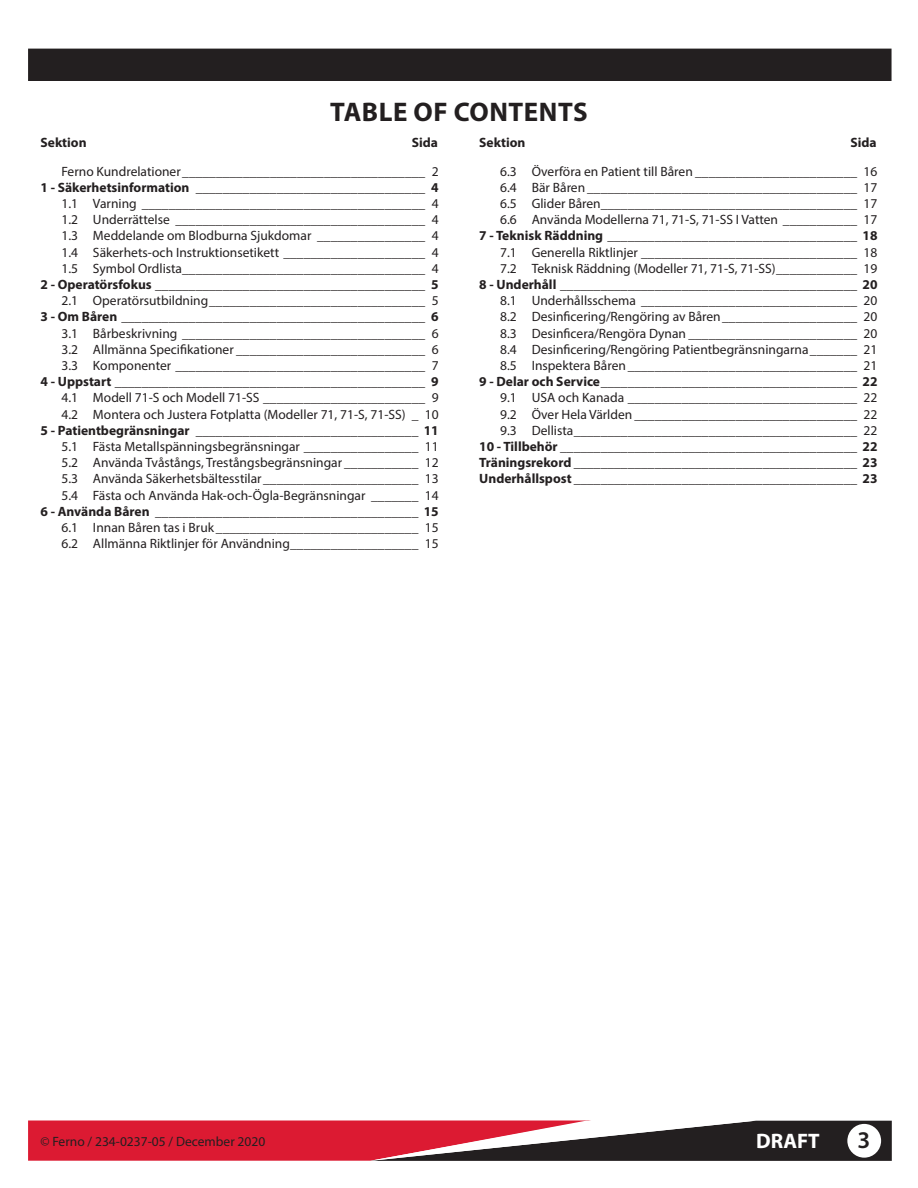
<style>
.page{position:relative;width:918px;height:1188px;background:#fff}
.page>*{position:absolute;margin:0;border:0;box-sizing:border-box;transform-origin:0 0}
.Body{font:700 27px "Myriad Pro";letter-spacing:.02em;color:#231f20}
.t1{font:600 24px "Myriad Pro";color:#231f20}
.t2{font:700 21px "Myriad Pro";color:#fff}
.t3{font:13.5px "Myriad Pro";color:#231f20}
.Body-2{font:700 13.5px "Myriad Pro";color:#231f20}
</style>
<div class="page">
<div style="left:29px;top:49px;width:862px;height:31px;background:#231f20"></div>
<div style="left:28px;top:49px;width:864px;height:32px;border:2px solid #231f20"></div>
<svg style="left:28px;top:1120px;width:864px;height:41px"></svg>
<div style="left:847px;top:1124px;width:34px;height:34px;background:#fff;border-radius:50%"></div>
<p class="Body" style="left:330px;top:95px;width:259px">TABLE OF CONTENTS</p>
<p class="Body-2" style="left:40px;top:134px;width:48px">Sektion</p>
<p class="Body-2" style="left:412px;top:134px;width:28px">Sida</p>
<p class="Body-2" style="left:479px;top:134px;width:48px">Sektion</p>
<p class="Body-2" style="left:851px;top:134px;width:28px">Sida</p>
<p class="t3" style="left:62px;top:163px;width:379px">Ferno Kundrelationer____________________________________ 2</p>
<p class="Body-2" style="left:40px;top:178px;width:400px">1 - Säkerhetsinformation __________________________________ 4</p>
<p class="t3" style="left:62px;top:195px;width:379px">1.1 Varning __________________________________________ 4</p>
<p class="t3" style="left:62px;top:211px;width:379px">1.2 Underrättelse _____________________________________ 4</p>
<p class="t3" style="left:62px;top:227px;width:379px">1.3 Meddelande om Blodburna Sjukdomar ________________ 4</p>
<p class="t3" style="left:62px;top:244px;width:379px">1.4 Säkerhets-och Instruktionsetikett _____________________ 4</p>
<p class="t3" style="left:62px;top:260px;width:379px">1.5 Symbol Ordlista____________________________________ 4</p>
<p class="Body-2" style="left:40px;top:276px;width:400px">2 - Operatörsfokus ________________________________________ 5</p>
<p class="t3" style="left:62px;top:292px;width:379px">2.1 Operatörsutbildning________________________________ 5</p>
<p class="Body-2" style="left:40px;top:308px;width:400px">3 - Om Båren _____________________________________________ 6</p>
<p class="t3" style="left:62px;top:325px;width:379px">3.1 Bårbeskrivning ____________________________________ 6</p>
<p class="t3" style="left:62px;top:341px;width:379px">3.2 Allmänna Specifikationer ____________________________ 6</p>
<p class="t3" style="left:62px;top:357px;width:379px">3.3 Komponenter _____________________________________ 7</p>
<p class="Body-2" style="left:40px;top:373px;width:400px">4 - Uppstart ______________________________________________ 9</p>
<p class="t3" style="left:62px;top:389px;width:379px">4.1 Modell 71-S och Modell 71-SS ________________________ 9</p>
<p class="t3" style="left:62px;top:406px;width:379px">4.2 Montera och Justera Fotplatta (Modeller 71, 71-S, 71-SS) _ 10</p>
<p class="Body-2" style="left:40px;top:421px;width:400px">5 - Patientbegränsningar _________________________________ 11</p>
<p class="t3" style="left:62px;top:438px;width:379px">5.1 Fästa Metallspänningsbegränsningar _________________ 11</p>
<p class="t3" style="left:62px;top:454px;width:379px">5.2 Använda Tvåstångs, Trestångsbegränsningar ___________ 12</p>
<p class="t3" style="left:62px;top:470px;width:379px">5.3 Använda Säkerhetsbältesstilar_______________________ 13</p>
<p class="t3" style="left:62px;top:487px;width:379px">5.4 Fästa och Använda Hak-och-Ögla-Begränsningar _______ 14</p>
<p class="Body-2" style="left:40px;top:502px;width:400px">6 - Använda Båren _______________________________________ 15</p>
<p class="t3" style="left:62px;top:519px;width:379px">6.1 Innan Båren tas i Bruk ______________________________ 15</p>
<p class="t3" style="left:62px;top:535px;width:379px">6.2 Allmänna Riktlinjer för Användning___________________ 15</p>
<p class="t3" style="left:500px;top:163px;width:379px">6.3 Överföra en Patient till Båren ________________________ 16</p>
<p class="t3" style="left:500px;top:179px;width:379px">6.4 Bär Båren ________________________________________ 17</p>
<p class="t3" style="left:500px;top:195px;width:379px">6.5 Glider Båren______________________________________ 17</p>
<p class="t3" style="left:500px;top:211px;width:379px">6.6 Använda Modellerna 71, 71-S, 71-SS I Vatten ___________ 17</p>
<p class="Body-2" style="left:479px;top:227px;width:400px">7 - Teknisk Räddning _____________________________________ 18</p>
<p class="t3" style="left:500px;top:244px;width:379px">7.1 Generella Riktlinjer ________________________________ 18</p>
<p class="t3" style="left:500px;top:260px;width:379px">7.2 Teknisk Räddning (Modeller 71, 71-S, 71-SS)____________ 19</p>
<p class="Body-2" style="left:479px;top:276px;width:400px">8 - Underhåll ____________________________________________ 20</p>
<p class="t3" style="left:500px;top:292px;width:379px">8.1 Underhållsschema ________________________________ 20</p>
<p class="t3" style="left:500px;top:308px;width:379px">8.2 Desinficering/Rengöring av Båren____________________ 20</p>
<p class="t3" style="left:500px;top:325px;width:379px">8.3 Desinficera/Rengöra Dynan _________________________ 20</p>
<p class="t3" style="left:500px;top:341px;width:379px">8.4 Desinficering/Rengöring Patientbegränsningarna_______ 21</p>
<p class="t3" style="left:500px;top:357px;width:379px">8.5 Inspektera Båren__________________________________ 21</p>
<p class="Body-2" style="left:479px;top:373px;width:400px">9 - Delar och Service______________________________________ 22</p>
<p class="t3" style="left:500px;top:389px;width:379px">9.1 USA och Kanada __________________________________ 22</p>
<p class="t3" style="left:500px;top:406px;width:379px">9.2 Över Hela Världen _________________________________ 22</p>
<p class="t3" style="left:500px;top:422px;width:379px">9.3 Dellista__________________________________________ 22</p>
<p class="Body-2" style="left:479px;top:438px;width:400px">10 - Tillbehör ____________________________________________ 22</p>
<p class="Body-2" style="left:479px;top:454px;width:400px">Träningsrekord __________________________________________ 23</p>
<p class="Body-2" style="left:479px;top:470px;width:400px">Underhållspost __________________________________________ 23</p>
<p class="t3" style="left:40px;top:1133px;width:226px">© Ferno / 234-0237-05 / December 2020</p>
<h3 class="t2" style="left:756px;top:1128px;width:65px">DRAFT</h3>
<h2 class="t1" style="left:858px;top:1125px;width:14px">3</h2>
</div>
